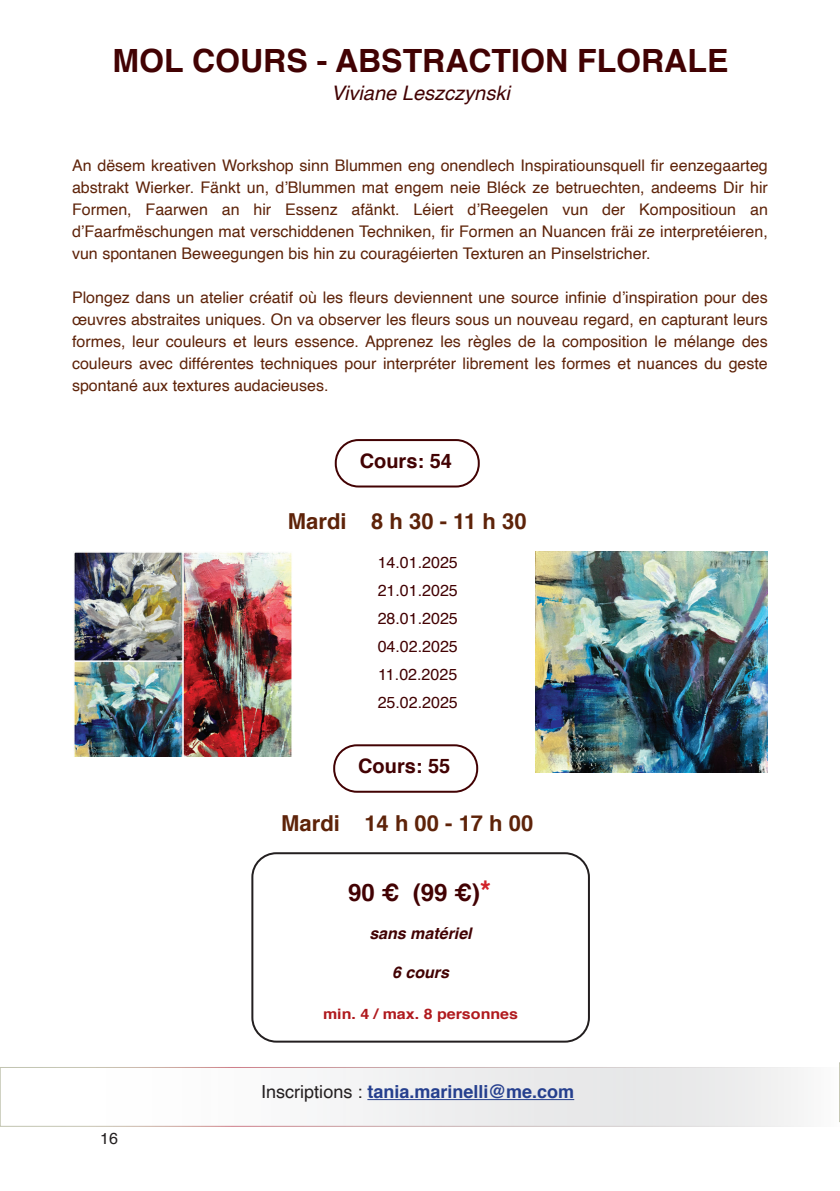
<style>
.page{position:relative;width:840px;height:1191px;background:#fff}
.page>*{position:absolute;margin:0;border:0;box-sizing:border-box;transform-origin:0 0}
.t1{font:700 32px "Helvetica";color:#420203}
.t2{font:700 24px "Helvetica";color:#420203}
.t3{font:700 22px "Helvetica";color:#5e2309}
.t4{font:italic 20px "Helvetica";color:#420203}
.t5{font:700 20px "Helvetica";color:#420203}
.t6{font:700 18px "Helvetica";color:#253f8e}
.t7{font:16px/22px "Helvetica";color:#5e2309;text-align:justify}
.t8{font:16px/28px "Helvetica";color:#420203;text-align:justify}
.t9{font:italic 700 16px "Helvetica";color:#420203}
.t10{font:16px "Helvetica";color:#231f20}
.t11{font:700 14.4px "Helvetica";color:#b01a1e;scale:1.11 1}
.s1{font-size:28px;color:#d1232a}
.s2{font-weight:400;color:#231f20}
</style>
<div class="page">
<div style="left:251px;top:852px;width:338px;height:190px;border:2px solid #231f20;border-radius:24px"></div>
<img style="left:535px;top:551px;width:232px;height:221px">
<div style="left:0;top:1067px;width:839px;height:59px;background:#f3f3f4"></div>
<div style="left:0;top:1067px;width:839px;height:59px;border:1px solid #fff"></div>
<hr style="left:367px;top:1099px;width:207px;height:1px;background:#253f8e">
<img style="left:74px;top:552px;width:218px;height:204px">
<div style="left:334px;top:439px;width:145px;height:48px;border:2px solid #420203;border-radius:23px"></div>
<div style="left:333px;top:744px;width:145px;height:48px;border:2px solid #420203;border-radius:23px"></div>
<hr style="left:839px;top:1062px;width:1px;height:59px;background:#c6c8b5">
<svg style="left:838px;top:1067px;width:1px;height:54px"></svg>
<h1 class="t1" style="left:112px;top:35px;width:617px">MOL COURS - ABSTRACTION FLORALE</h1>
<p class="t4" style="left:331px;top:77px;width:180px">Viviane Leszczynski</p>
<p class="t7" style="left:72px;top:155px;width:697px">An dësem kreativen Workshop sinn Blummen eng onendlech Inspiratiounsquell fir eenzegaarteg abstrakt Wierker. Fänkt un, d’Blummen mat engem neie Bléck ze betruechten, andeems Dir hir Formen, Faarwen an hir Essenz afänkt. Léiert d’Reegelen vun der Kompositioun an d’Faarfmëschungen mat verschiddenen Techniken, fir Formen an Nuancen fräi ze interpretéieren, vun spontanen Beweegungen bis hin zu couragéierten Texturen an Pinselstricher.</p>
<p class="t7" style="left:72px;top:287px;width:697px">Plongez dans un atelier créatif où les fleurs deviennent une source infinie d’inspiration pour des œuvres abstraites uniques. On va observer les fleurs sous un nouveau regard, en capturant leurs formes, leur couleurs et leurs essence. Apprenez les règles de la composition le mélange des couleurs avec différentes techniques pour interpréter librement les formes et nuances du geste spontané aux textures audacieuses.</p>
<p class="t5" style="left:359px;top:445px;width:94px">Cours: 54</p>
<h3 class="t3" style="left:288px;top:503px;width:240px">Mardi 8 h 30 - 11 h 30</h3>
<p class="t8" style="left:377px;top:549px;width:82px">14.01.2025<br>21.01.2025<br>28.01.2025<br>04.02.2025<br>11.02.2025<br>25.02.2025</p>
<p class="t5" style="left:358px;top:750px;width:94px">Cours: 55</p>
<h3 class="t3" style="left:281px;top:805px;width:253px">Mardi 14 h 00 - 17 h 00</h3>
<h2 class="t2" style="left:348px;top:873px;width:144px">90 € (99 €)<span class="s1">*</span></h2>
<p class="t9" style="left:369px;top:920px;width:104px">sans matériel</p>
<p class="t9" style="left:392px;top:959px;width:58px">6 cours</p>
<p class="t11" style="left:323px;top:1002px;width:177px">min. 4 / max. 8 personnes</p>
<p class="t10" style="left:100px;top:1126px;width:19px">16</p>
<p class="t6" style="left:261px;top:1077px;width:314px"><span class="s2">Inscriptions :</span> tania.marinelli@me.com</p>
</div>
